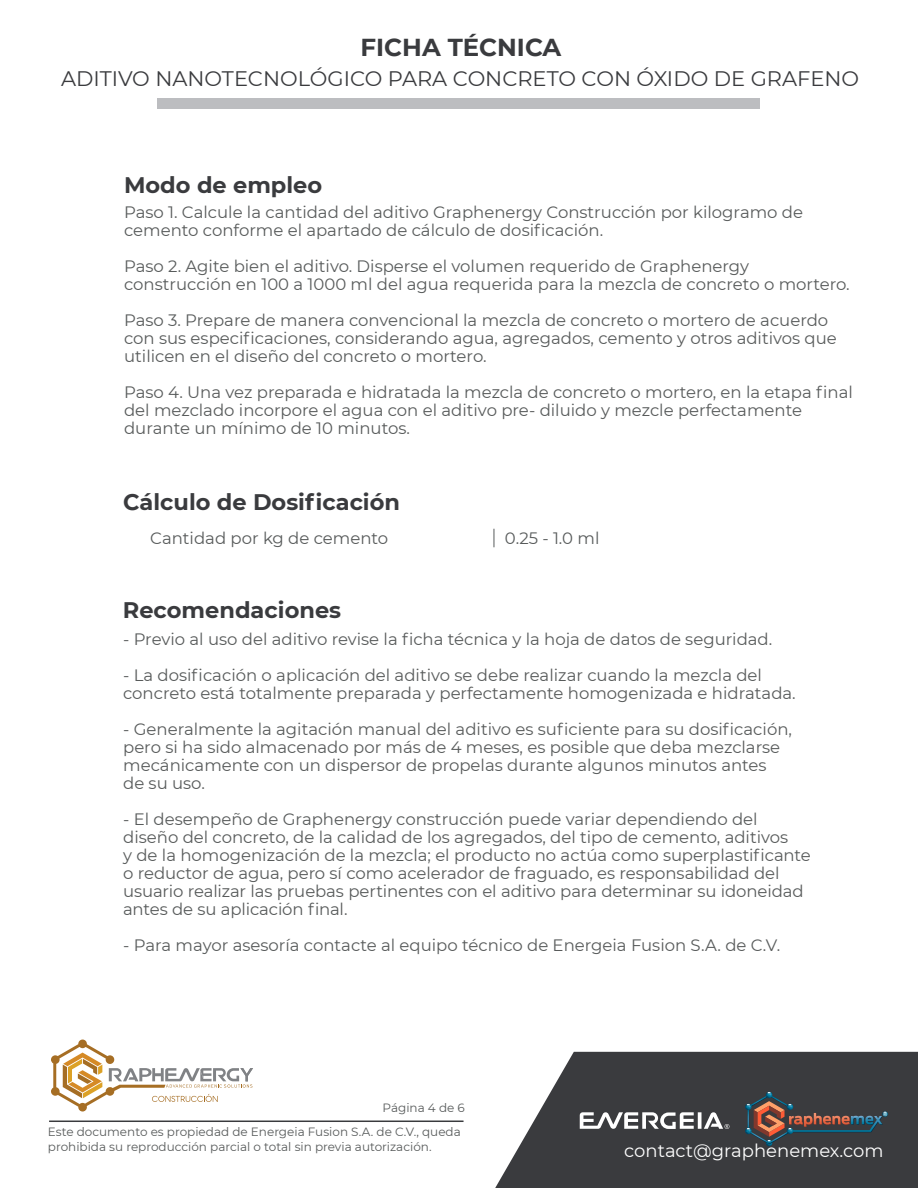
<style>
.page{position:relative;width:918px;height:1188px;background:#fff}
.page>*{position:absolute;margin:0;border:0;box-sizing:border-box;transform-origin:0 0}
.t1{font:700 24.45px "Montserrat";color:#3a3b3e}
.t2{font:700 22.5px "Montserrat";color:#3a3b3e}
.t3{font:21px "Montserrat";color:#3a3b3e}
.t4{font:18px "Montserrat";color:#fff}
.t5{font:16.5px/18px "Montserrat";color:#585b5b}
.t6{font:12px/14.4px "Montserrat";color:#585b5b}
</style>
<div class="page">
<hr style="left:49px;top:1121px;width:415px;height:1px;background:#3a3b3e">
<svg style="left:51px;top:1040px;width:202px;height:72px"></svg>
<svg style="left:495px;top:1052px;width:423px;height:136px;background:#505153"></svg>
<svg style="left:745px;top:1092px;width:143px;height:54px;background:#4b4647"></svg>
<svg style="left:580px;top:1112px;width:149px;height:17px"></svg>
<svg style="left:494px;top:529px;width:1px;height:18px"></svg>
<div style="left:157px;top:99px;width:603px;height:10px;background:#bcbdc0"></div>
<h1 class="t1" style="left:361px;top:30px;width:202px">FICHA TÉCNICA</h1>
<p class="t3" style="left:61px;top:64px;width:800px">ADITIVO NANOTECNOLÓGICO PARA CONCRETO CON ÓXIDO DE GRAFENO</p>
<h2 class="t2" style="left:124px;top:168px;width:200px">Modo de empleo</h2>
<p class="t5" style="left:124px;top:202px;width:681px">Paso 1. Calcule la cantidad del aditivo Graphenergy Construcción por kilogramo de cemento conforme el apartado de cálculo de dosificación.</p>
<p class="t5" style="left:124px;top:256px;width:727px">Paso 2. Agite bien el aditivo. Disperse el volumen requerido de Graphenergy construcción en 100 a 1000 ml del agua requerida para la mezcla de concreto o mortero.</p>
<p class="t5" style="left:124px;top:310px;width:714px">Paso 3. Prepare de manera convencional la mezcla de concreto o mortero de acuerdo con sus especificaciones, considerando agua, agregados, cemento y otros aditivos que utilicen en el diseño del concreto o mortero.</p>
<p class="t5" style="left:124px;top:382px;width:730px">Paso 4. Una vez preparada e hidratada la mezcla de concreto o mortero, en la etapa final del mezclado incorpore el agua con el aditivo pre- diluido y mezcle perfectamente durante un mínimo de 10 minutos.</p>
<h2 class="t2" style="left:123px;top:486px;width:278px">Cálculo de Dosificación</h2>
<p class="t5" style="left:150px;top:529px;width:239px">Cantidad por kg de cemento</p>
<p class="t5" style="left:505px;top:529px;width:96px">0.25 - 1.0 ml</p>
<h2 class="t2" style="left:123px;top:594px;width:220px">Recomendaciones</h2>
<p class="t5" style="left:123px;top:630px;width:651px">- Previo al uso del aditivo revise la ficha técnica y la hoja de datos de seguridad.</p>
<p class="t5" style="left:123px;top:666px;width:674px">- La dosificación o aplicación del aditivo se debe realizar cuando la mezcla del concreto está totalmente preparada y perfectamente homogenizada e hidratada.</p>
<p class="t5" style="left:123px;top:720px;width:670px">- Generalmente la agitación manual del aditivo es suficiente para su dosificación, pero si ha sido almacenado por más de 4 meses, es posible que deba mezclarse mecánicamente con un dispersor de propelas durante algunos minutos antes<br>de su uso.</p>
<p class="t5" style="left:123px;top:810px;width:689px">- El desempeño de Graphenergy construcción puede variar dependiendo del diseño del concreto, de la calidad de los agregados, del tipo de cemento, aditivos<br>y de la homogenización de la mezcla; el producto no actúa como superplastificante o reductor de agua, pero sí como acelerador de fraguado, es responsabilidad del usuario realizar las pruebas pertinentes con el aditivo para determinar su idoneidad antes de su aplicación final.</p>
<p class="t5" style="left:123px;top:936px;width:659px">- Para mayor asesoría contacte al equipo técnico de Energeia Fusion S.A. de C.V.</p>
<p class="t6" style="left:383px;top:1101px;width:84px">Página 4 de 6</p>
<p class="t6" style="left:48px;top:1124px;width:414px">Este documento es propiedad de Energeia Fusion S.A. de C.V., queda prohibida su reproducción parcial o total sin previa autorización.</p>
<p class="t4" style="left:624px;top:1139px;width:261px">contact@graphenemex.com</p>
</div>
